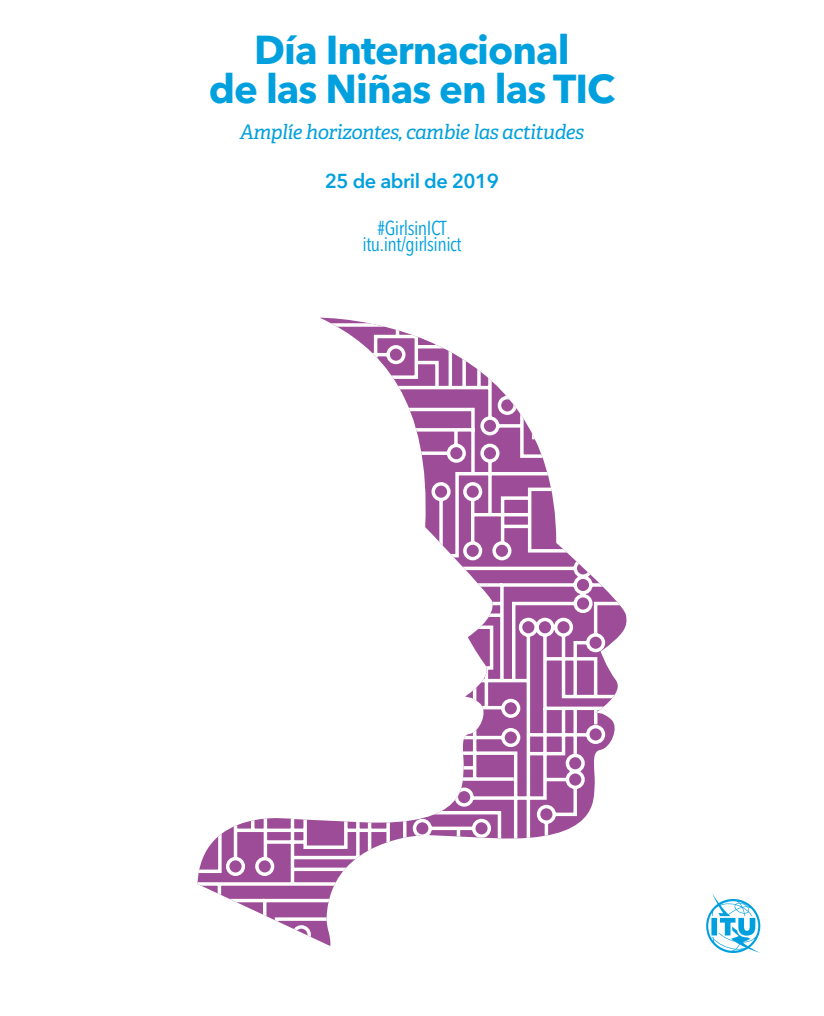
<style>
.page{position:relative;width:824px;height:1016px;background:#fff}
.page>*{position:absolute;margin:0;border:0;box-sizing:border-box;transform-origin:0 0}
.t1{font:700 40px/39px "Avenir Next LT Pro";letter-spacing:-.025em;color:#00a0df;text-align:center}
.t2{font:italic 20px "Adelle PE";letter-spacing:-.025em;color:#00a0df}
.t3{font:condensed 20px/16.7px "Avenir Next LT Pro";letter-spacing:-.025em;color:#00a0df;text-align:center}
.t4{font:600 20px "Avenir Next LT Pro";letter-spacing:-.025em;color:#00a0df}
</style>
<div class="page">
<svg style="left:197px;top:317px;width:428px;height:627px"></svg>
<svg style="left:706px;top:893px;width:54px;height:59px"></svg>
<h1 class="t1" style="left:209px;top:30px;width:407px">Día Internacional<br>de las Niñas en las TIC</h1>
<p class="t2" style="left:240px;top:117px;width:345px">Amplíe horizontes, cambie las actitudes</p>
<p class="t4" style="left:324px;top:169px;width:176px">25 de abril de 2019</p>
<p class="t3" style="left:362px;top:219px;width:100px">#GirlsinICT itu.int/girlsinict</p>
</div>
